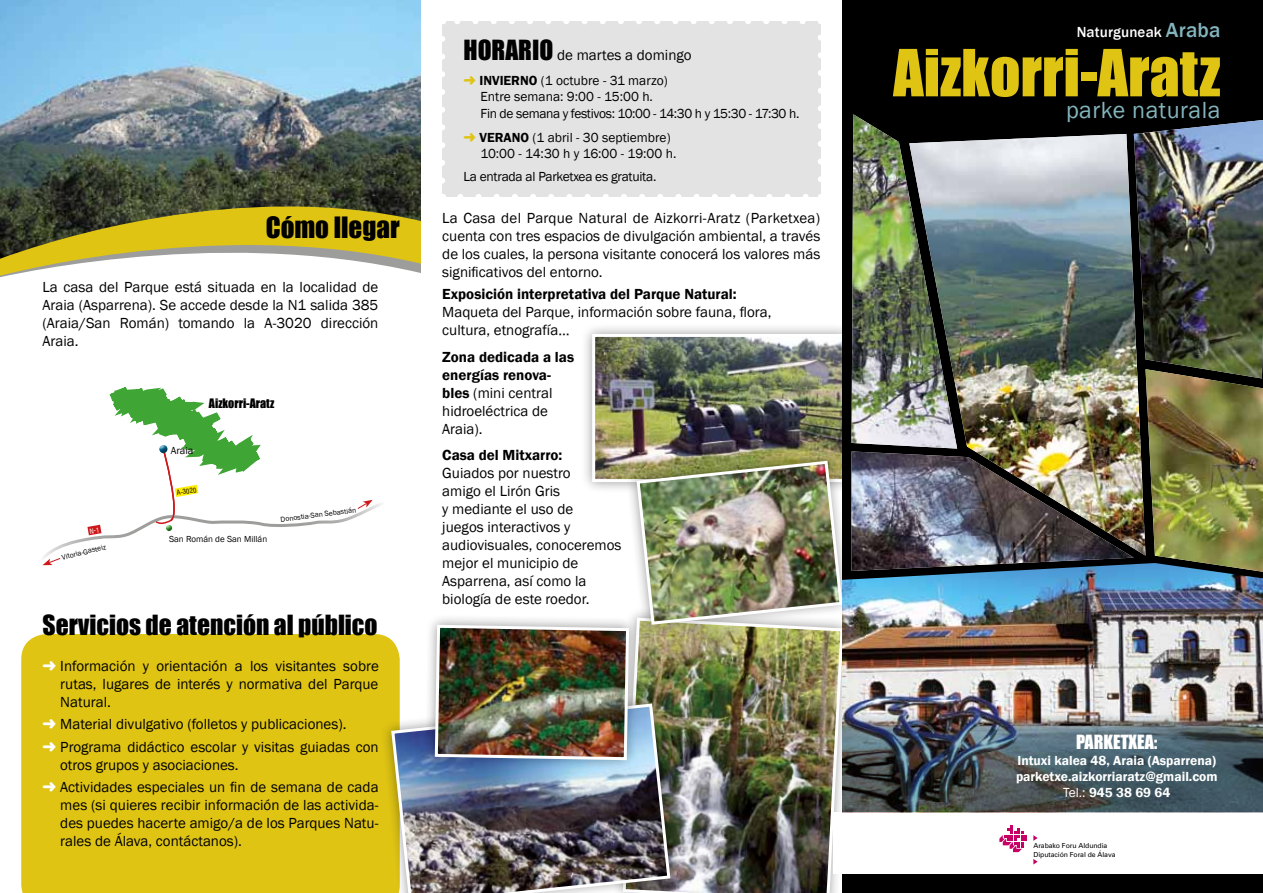
<style>
.page{position:relative;width:1263px;height:893px;background:#fff}
.page>*{position:absolute;margin:0;border:0;box-sizing:border-box;transform-origin:0 0}
.t1{font:60px "Impact";color:#dfc414}
.t2{font:27px "Impact";color:#000}
.t3{font:25.5px "Impact";color:#000}
.t4{font:24px "Franklin Gothic";letter-spacing:.02em;color:#84b5bd}
.t5{font:18px "Impact";color:#fff}
.t6{font:15px/18px "Franklin Gothic";color:#000;text-align:justify}
.t7{font:600 15px/18px "Franklin Gothic";color:#000}
.t8{font:500 15px "Franklin Gothic";letter-spacing:.01em;color:#fff}
.t9{font:13.5px/16.2px "Franklin Gothic";letter-spacing:-.02em;color:#000}
.t10{font:600 13.5px/16.2px "Franklin Gothic";color:#fff;text-align:center}
.t11{font:13.5px/16.2px "Franklin Gothic";color:#000}
.t12{font:12px "Impact";color:#000}
.t13{font:10.5px "Franklin Gothic";color:#000}
.t14{font:9px "Franklin Gothic";color:#000}
.t15{font:7.5px "Franklin Gothic";color:#000}
.t16{font:6.9px/8.9px "Univers";letter-spacing:-.01em;color:#000}
.t17{font:condensed 6.9px "Helvetica";color:#000}
.s1{font-family:"Dingthings 4 Normal";color:#fff}
.s2{font-family:"Impact";font-size:25.5px}
.s3{font-family:"Dingthings 4 Normal";color:#dfc414}
.s4{font-weight:600}
.s5{font-weight:400}
.s6{font-size:21px;color:#84b5bd}
</style>
<div class="page">
<img style="left:683px;top:772px;width:159px;height:121px">
<div style="left:442px;top:21px;width:379px;height:176px;background:#e3e3e3"></div>
<svg style="left:454px;top:21px;width:349px;height:3px"></svg>
<div style="left:21px;top:634px;width:379px;height:259px;background:#dfc414"></div>
<img style="left:0;top:0;width:421px;height:102px">
<svg style="left:378px;top:691px;width:305px;height:202px;background:#bfaf43"></svg>
<img style="left:390px;top:702px;width:282px;height:191px">
<div style="left:842px;top:0;width:421px;height:721px;background:#000"></div>
<div style="left:842px;top:618px;width:421px;height:275px;background:#000"></div>
<div style="left:833px;top:812px;width:430px;height:62px;background:#fff"></div>
<img style="left:423px;top:34px;width:840px;height:738px">
<img style="left:851px;top:451px;width:283px;height:120px">
<img style="left:842px;top:714px;width:421px;height:98px">
<svg style="left:0;top:102px;width:588px;height:481px"></svg>
<div style="left:159px;top:442px;width:11px;height:10px;background:#fff"></div>
<div style="left:159px;top:445px;width:11px;height:9px;background:#000;opacity:.4"></div>
<svg style="left:1033px;top:835px;width:5px;height:6px"></svg>
<svg style="left:1033px;top:859px;width:5px;height:5px"></svg>
<svg style="left:999px;top:825px;width:27px;height:27px"></svg>
<svg style="left:36px;top:447px;width:350px;height:119px"></svg>
<h2 class="t2" style="left:266px;top:206px;width:136px">Cómo llegar</h2>
<p class="t6" style="left:43px;top:278px;width:337px">La casa del Parque está situada en la localidad de Araia (Asparrena). Se accede desde la N1 salida 385 (Araia/San Román) tomando la A-3020 dirección Araia.</p>
<p class="t12" style="left:209px;top:394px;width:67px">Aizkorri-Aratz</p>
<p class="t13" style="left:171px;top:444px;width:24px">Araia</p>
<p class="t17" style="left:176px;top:489px;width:21px;rotate:-10deg">A-3020</p>
<p class="t15" style="left:280px;top:515px;width:77px;rotate:-7deg">Donostia-San Sebastián</p>
<p class="t15" style="left:61px;top:553px;width:47px;rotate:-14deg">Vitoria-Gasteiz</p>
<p class="t14" style="left:169px;top:533px;width:100px">San Román de San Millán</p>
<h3 class="t3" style="left:43px;top:605px;width:337px">Servicios de atención al público</h3>
<p class="t6" style="left:60px;top:657px;width:320px;text-indent:-18px"><span class="s1">·</span> Información y orientación a los visitantes sobre rutas, lugares de interés y normativa del Parque Natural.</p>
<p class="t6" style="left:43px;top:714px;width:338px;line-height:22.2px"><span class="s1">·</span> Material divulgativo (folletos y publicaciones).<br><span class="s1">·</span> Programa didáctico escolar y visitas guiadas con</p>
<p class="t6" style="left:43px;top:754px;width:338px;line-height:22.2px;text-indent:18px">otros grupos y asociaciones.<br><span class="s1">·</span> Actividades especiales un fin de semana de cada</p>
<p class="t6" style="left:60px;top:796px;width:320px">mes (si quieres recibir información de las activida&shy;des puedes hacerte amigo/a de los Parques Natu&shy;rales de Álava, contáctanos).</p>
<p class="t6" style="left:463px;top:47px;width:230px"><span class="s2">HORARIO</span> de martes a domingo</p>
<p class="t9" style="left:480px;top:73px;width:320px;text-indent:-17px"><span class="s3">·</span> <span class="s4">INVIERNO</span> (1 octubre - 31 marzo)<br>Entre semana: 9:00 - 15:00 h.<br>Fin de semana y festivos: 10:00 - 14:30 h y 15:30 - 17:30 h.</p>
<p class="t11" style="left:480px;top:130px;width:197px;text-indent:-17px"><span class="s3">·</span> <span class="s4">VERANO</span> (1 abril - 30 septiembre)<br>10:00 - 14:30 h y 16:00 - 19:00 h.</p>
<p class="t9" style="left:463px;top:168px;width:194px">La entrada al Parketxea es gratuita.</p>
<p class="t6" style="left:442px;top:209px;width:380px">La Casa del Parque Natural de Aizkorri-Aratz (Parketxea) cuenta con tres espacios de divulgación ambiental, a través de los cuales, la persona visitante conocerá los valores más significativos del entorno.</p>
<p class="t7" style="left:442px;top:286px;width:296px">Exposición interpretativa del Parque Natural:</p>
<p class="t6" style="left:442px;top:304px;width:331px">Maqueta del Parque, información sobre fauna, flora, cultura, etnografía…</p>
<p class="t7" style="left:442px;top:348px;width:133px">Zona dedicada a las energías renova&shy;bles <span class="s5">(mini central hidroeléctrica de<br>Araia).</span></p>
<p class="t7" style="left:442px;top:447px;width:122px">Casa del Mitxarro:</p>
<p class="t6" style="left:442px;top:465px;width:181px;text-align:left">Guiados por nuestro<br>amigo el Lirón Gris<br>y mediante el uso de<br>juegos interactivos y audiovisuales, conoceremos mejor el municipio de<br>Asparrena, así como la biología de este roedor.</p>
<p class="t8" style="left:1077px;top:23px;width:145px">Naturguneak <span class="s6">Araba</span></p>
<h1 class="t1" style="left:893px;top:26px;width:329px">Aizkorri-Aratz</h1>
<h3 class="t4" style="left:1066px;top:95px;width:156px">parke naturala</h3>
<p class="t5" style="left:1076px;top:727px;width:83px">PARKETXEA:</p>
<p class="t10" style="left:1016px;top:752px;width:203px">Intuxi kalea 48, Araia (Asparrena) parketxe.aizkorriaratz@gmail.com<br><span class="s5">Tel.:</span> 945 38 69 64</p>
<p class="t16" style="left:1033px;top:841px;width:84px">Arabako Foru Aldundia<br>Diputación Foral de Álava</p>
</div>
